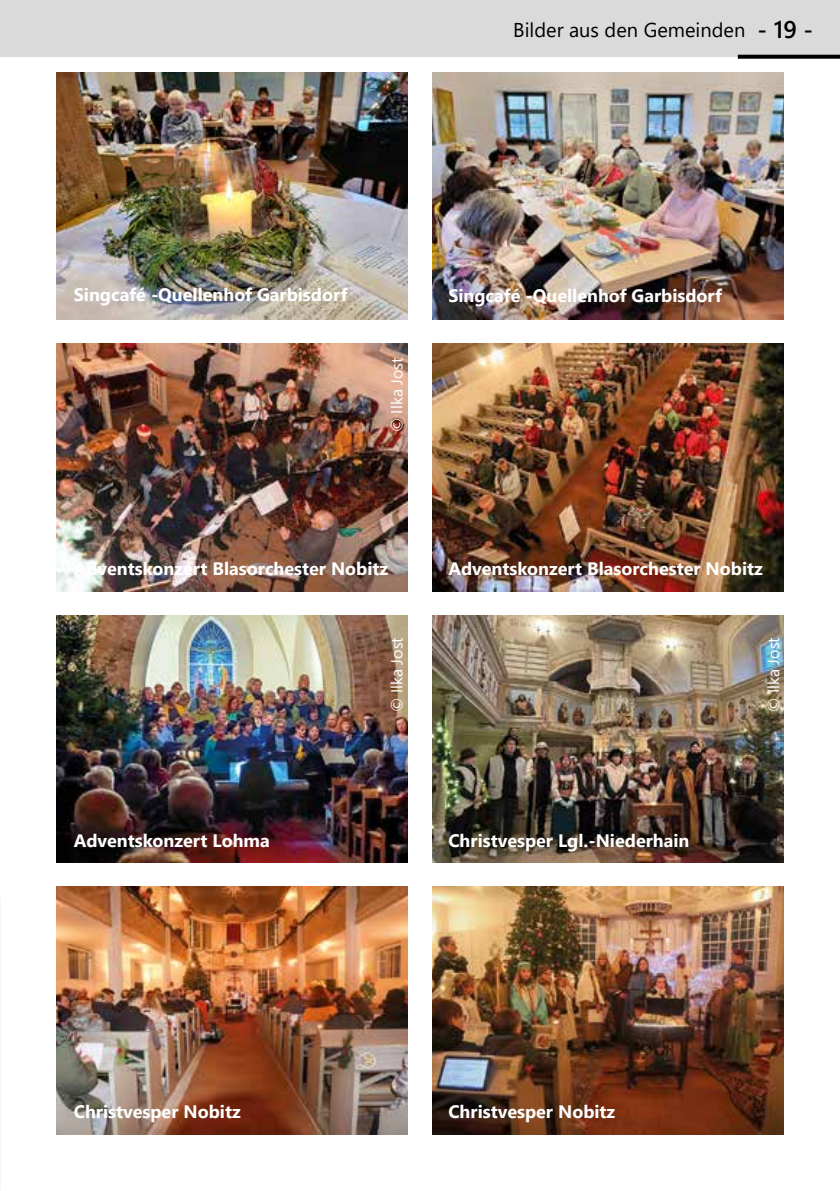
<style>
.page{position:relative;width:840px;height:1191px;background:#fff}
.page>*{position:absolute;margin:0;border:0;box-sizing:border-box;transform-origin:0 0}
.t1{font:600 24px "Segoe UI";color:#000}
.t2{font:20px "Segoe UI";color:#000}
.t3{font:700 18px "Segoe UI";color:#fff}
.t4{font:16px "Segoe UI";color:#fff}
</style>
<div class="page">
<div style="left:0;top:0;width:839px;height:57px;background:#dadada"></div>
<svg style="left:737px;top:55px;width:102px;height:4px"></svg>
<img style="left:57px;top:886px;width:351px;height:248px">
<img style="left:432px;top:886px;width:350px;height:248px">
<img style="left:57px;top:615px;width:351px;height:247px">
<img style="left:432px;top:615px;width:350px;height:247px">
<img style="left:57px;top:343px;width:351px;height:248px">
<img style="left:432px;top:343px;width:350px;height:248px">
<img style="left:57px;top:72px;width:351px;height:247px">
<img style="left:432px;top:72px;width:350px;height:247px">
<p class="t2" style="left:513px;top:11px;width:233px">Bilder aus den Gemeinden</p>
<h1 class="t1" style="left:757px;top:6px;width:57px">- 19 -</h1>
<p class="t3" style="left:74px;top:277px;width:275px">Singcafé -Quellenhof Garbisdorf</p>
<p class="t3" style="left:448px;top:279px;width:275px">Singcafé -Quellenhof Garbisdorf</p>
<p class="t4" style="left:381px;top:432px;width:76px;rotate:-90deg">© Ilka Jost</p>
<p class="t3" style="left:74px;top:551px;width:316px">Adventskonzert Blasorchester Nobitz</p>
<p class="t3" style="left:448px;top:551px;width:316px">Adventskonzert Blasorchester Nobitz</p>
<p class="t4" style="left:381px;top:712px;width:76px;rotate:-90deg">© Ilka Jost</p>
<p class="t4" style="left:758px;top:712px;width:76px;rotate:-90deg">© Ilka Jost</p>
<p class="t3" style="left:74px;top:823px;width:197px">Adventskonzert Lohma</p>
<p class="t3" style="left:448px;top:823px;width:242px">Christvesper Lgl.-Niederhain</p>
<p class="t3" style="left:74px;top:1094px;width:168px">Christvesper Nobitz</p>
<p class="t3" style="left:448px;top:1094px;width:168px">Christvesper Nobitz</p>
</div>
